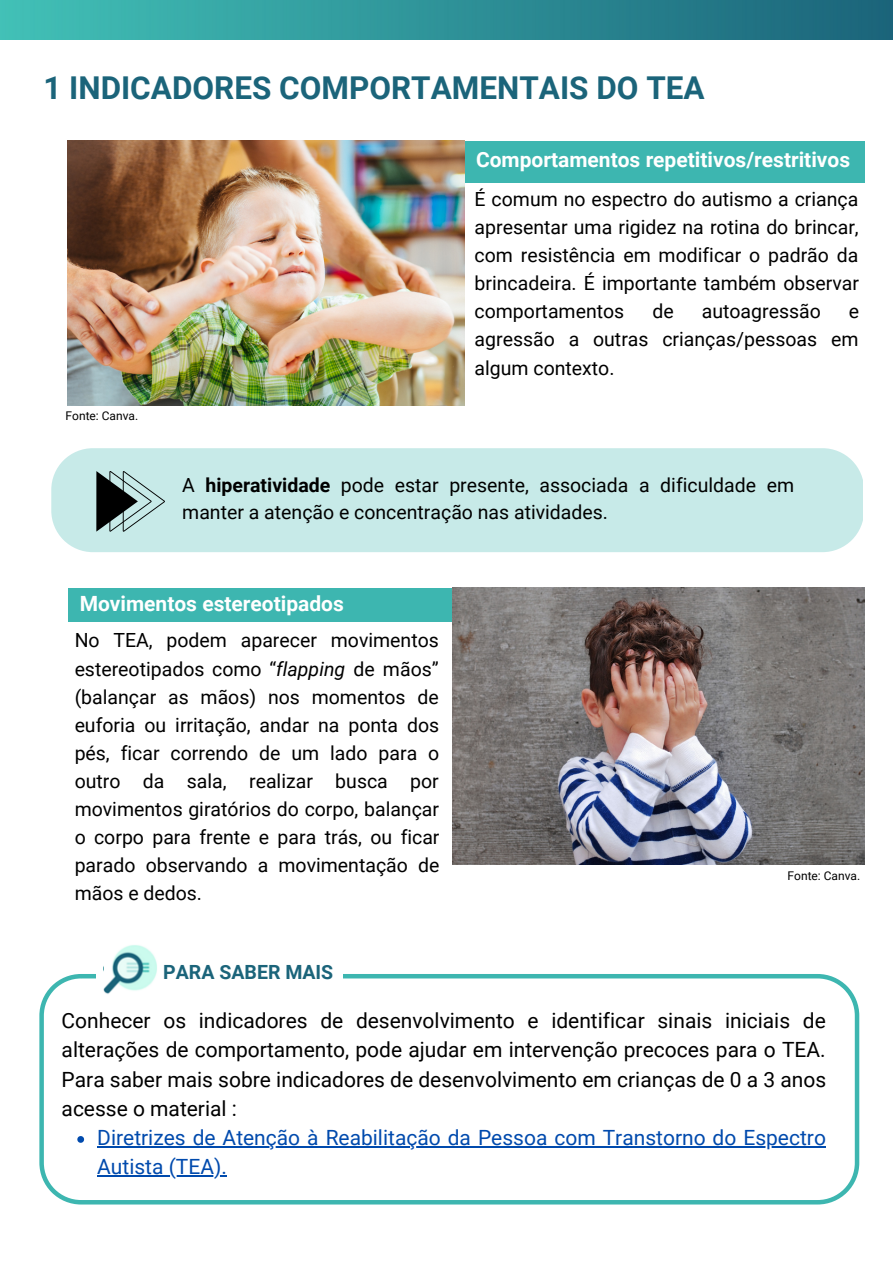
<style>
.page{position:relative;width:893px;height:1264px;background:#fff}
.page>*{position:absolute;margin:0;border:0;box-sizing:border-box;transform-origin:0 0}
.t1{font:700 31.5px "Roboto";color:#1b647a}
.t2{font:21px/29.2px "Roboto";color:#000;text-align:justify}
.t3{font:21px/29.2px "Roboto";color:#004aad}
.t4{font:700 21px "Roboto";color:#fff}
.t5{font:19.5px/28px "Roboto";color:#000;text-align:justify}
.t6{font:700 19.5px "Roboto";color:#1b647a}
.t7{font:12px "Roboto";color:#000}
.s1{font-weight:700}
.s2{font-style:italic}
</style>
<div class="page">
<img style="left:0;top:0;width:892px;height:39px">
<div style="left:68px;top:588px;width:384px;height:33px;background:#3db6b0"></div>
<img style="left:452px;top:588px;width:412px;height:276px">
<div style="left:464px;top:141px;width:400px;height:42px;background:#3db6b0"></div>
<div style="left:51px;top:448px;width:812px;height:104px;background:#c7eae8"></div>
<svg style="left:96px;top:471px;width:69px;height:60px"></svg>
<img style="left:68px;top:141px;width:396px;height:264px">
<svg style="left:39px;top:974px;width:820px;height:230px"></svg>
<div style="left:96px;top:957px;width:247px;height:33px;background:#fff"></div>
<img style="left:104px;top:945px;width:54px;height:57px">
<svg style="left:77px;top:1135px;width:7px;height:7px"></svg>
<hr style="left:97px;top:1146px;width:728px;height:1px;background:#004aad">
<hr style="left:97px;top:1175px;width:130px;height:1px;background:#004aad">
<h1 class="t1" style="left:43px;top:70px;width:662px">1 INDICADORES COMPORTAMENTAIS DO TEA</h1>
<p class="t7" style="left:66px;top:409px;width:74px">Fonte: Canva.</p>
<p class="t4" style="left:476px;top:147px;width:375px">Comportamentos repetitivos/restritivos</p>
<p class="t5" style="left:474px;top:185px;width:386px">É comum no espectro do autismo a criança apresentar uma rigidez na rotina do brincar, com resistência em modificar o padrão da brincadeira. É importante também observar comportamentos</p>
<p class="t5" style="left:652px;top:297px;width:23px">de</p>
<p class="t5" style="left:701px;top:297px;width:121px">autoagressão</p>
<p class="t5" style="left:474px;top:297px;width:386px;text-indent:374px">e agressão a outras crianças/pessoas em algum contexto.</p>
<p class="t5" style="left:182px;top:472px;width:613px;line-height:27px">A <span class="s1">hiperatividade</span> pode estar presente, associada a dificuldade em manter a atenção e concentração nas atividades.</p>
<p class="t4" style="left:80px;top:591px;width:266px">Movimentos estereotipados</p>
<p class="t5" style="left:75px;top:626px;width:366px">No TEA, podem aparecer movimentos estereotipados como “<span class="s2">flapping</span> de mãos” (balançar as mãos) nos momentos de euforia ou irritação, andar na ponta dos pés, ficar correndo de um lado para o outro da sala, realizar busca por movimentos giratórios do corpo, balançar o corpo para frente e para trás, ou ficar parado observando a movimentação de mãos e dedos.</p>
<p class="t6" style="left:163px;top:960px;width:171px">PARA SABER MAIS</p>
<p class="t7" style="left:787px;top:869px;width:74px">Fonte: Canva.</p>
<p class="t2" style="left:62px;top:1006px;width:766px">Conhecer os indicadores de desenvolvimento e identificar sinais iniciais de alterações de comportamento, pode ajudar em intervenção precoces para o TEA.<br>Para saber mais sobre indicadores de desenvolvimento em crianças de 0 a 3 anos acesse o material :</p>
<p class="t3" style="left:97px;top:1123px;width:730px">Diretrizes de Atenção à Reabilitação da Pessoa com Transtorno do Espectro<br>Autista (TEA).</p>
</div>
